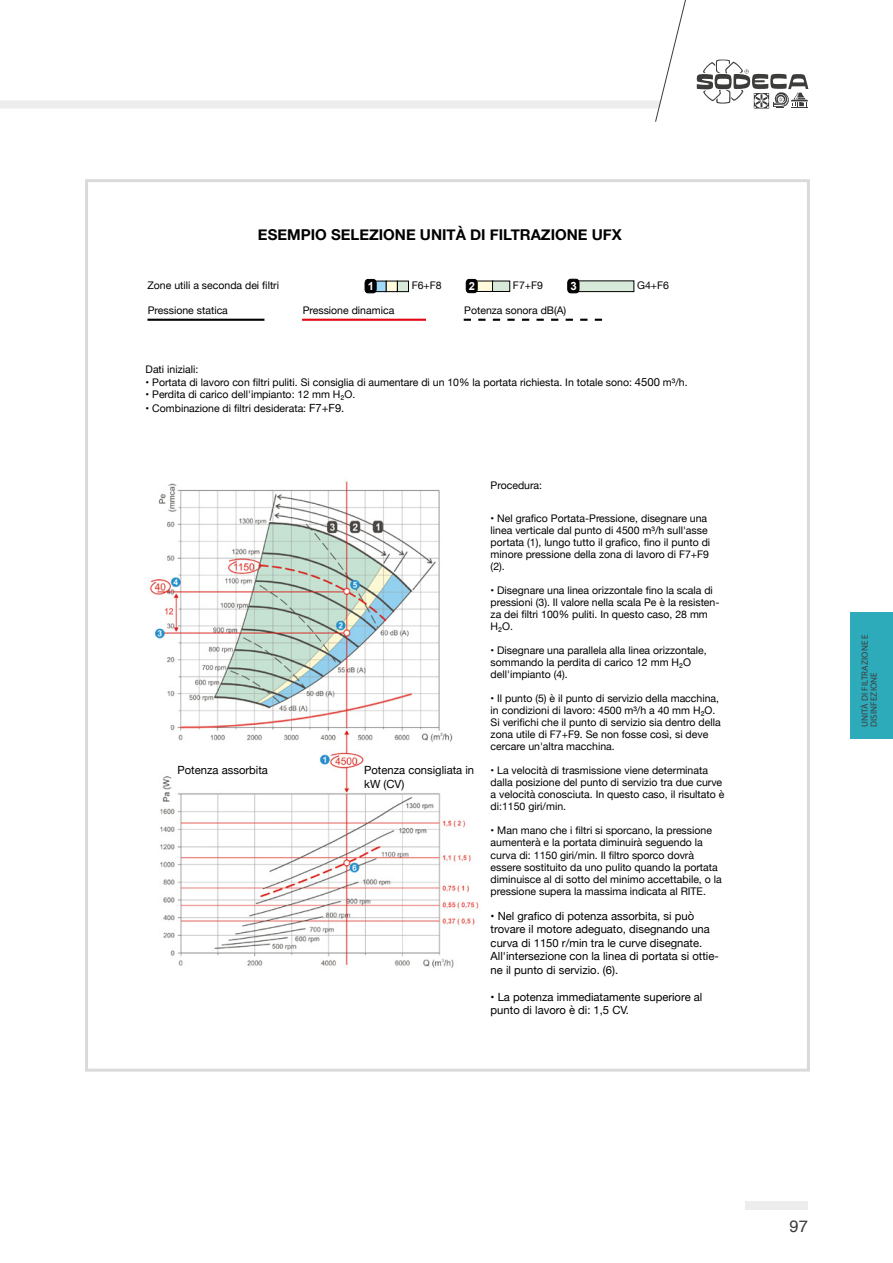
<style>
.page{position:relative;width:893px;height:1263px;background:#fff}
.page>*{position:absolute;margin:0;border:0;box-sizing:border-box;transform-origin:0 0}
.t1{font:16.5px "Helvetica";color:#3c3c3b}
.t2{font:700 15px "Helvetica Neue";color:#000}
.t3{font:700 11.4px "Arial";color:#fff}
.t4{font:11.25px/13.5px "Helvetica Neue";color:#000}
.t5{font:700 11.25px "Arial";color:#fff}
.t6{font:700 11.1px "Arial";color:#fff}
.t7{font:10.5px/12px "Helvetica Neue";color:#000}
.t8{font:9px/9px "Myriad Pro";letter-spacing:.02em;color:#3c3c3b}
.s1{font-size:11.25px}
</style>
<div class="page">
<svg style="left:0;top:0;width:686px;height:122px"></svg>
<svg style="left:697px;top:59px;width:111px;height:50px"></svg>
<div style="left:746px;top:1201px;width:62px;height:8px;background:#ededed"></div>
<div style="left:850px;top:612px;width:43px;height:126px;background:#2eabba"></div>
<div style="left:375px;top:281px;width:11px;height:11px;background:#a1daf8"></div>
<div style="left:375px;top:281px;width:11px;height:11px;border:1px solid #000"></div>
<div style="left:386px;top:281px;width:11px;height:11px;background:#fffbdc"></div>
<div style="left:386px;top:281px;width:11px;height:11px;border:1px solid #000"></div>
<div style="left:397px;top:281px;width:11px;height:11px;background:#d7ead9"></div>
<div style="left:397px;top:281px;width:12px;height:11px;border:1px solid #000"></div>
<svg style="left:365px;top:279px;width:11px;height:14px"></svg>
<div style="left:475px;top:281px;width:18px;height:10px;background:#fffbdc"></div>
<div style="left:475px;top:281px;width:18px;height:11px;border:1px solid #000"></div>
<div style="left:492px;top:281px;width:18px;height:10px;background:#d7ead9"></div>
<div style="left:492px;top:281px;width:18px;height:11px;border:1px solid #000"></div>
<svg style="left:466px;top:279px;width:11px;height:14px"></svg>
<div style="left:576px;top:281px;width:58px;height:11px;background:#d7ead9"></div>
<div style="left:576px;top:281px;width:58px;height:11px;border:1px solid #000"></div>
<svg style="left:567px;top:279px;width:12px;height:14px"></svg>
<img style="left:148px;top:481px;width:331px;height:487px">
<hr style="left:147px;top:319px;width:117px;height:2px;background:#000">
<hr style="left:302px;top:319px;width:124px;height:2px;background:#e30613">
<svg style="left:464px;top:319px;width:138px;height:2px"></svg>
<h2 class="t2" style="left:258px;top:223px;width:365px">ESEMPIO SELEZIONE UNITÀ DI FILTRAZIONE UFX</h2>
<p class="t7" style="left:147px;top:280px;width:133px">Zone utili a seconda dei filtri</p>
<p class="t5" style="left:368px;top:279px;width:8px">1</p>
<p class="t7" style="left:412px;top:280px;width:32px">F6+F8</p>
<p class="t6" style="left:469px;top:279px;width:8px">2</p>
<p class="t7" style="left:513px;top:280px;width:32px">F7+F9</p>
<p class="t3" style="left:570px;top:279px;width:8px">3</p>
<p class="t7" style="left:637px;top:280px;width:33px">G4+F6</p>
<p class="t7" style="left:148px;top:305px;width:82px">Pressione statica</p>
<p class="t7" style="left:303px;top:305px;width:93px">Pressione dinamica</p>
<p class="t7" style="left:464px;top:305px;width:104px">Potenza sonora dB(A)</p>
<p class="t7" style="left:146px;top:364px;width:54px">Dati iniziali:</p>
<p class="t7" style="left:146px;top:377px;width:543px">• Portata di lavoro con filtri puliti. Si consiglia di aumentare di un 10% la portata richiesta. In totale sono: <span class="s1">4500</span> m³/h.</p>
<p class="t7" style="left:146px;top:389px;width:211px">• Perdita di carico dell'impianto: 12 mm H₂O.</p>
<p class="t7" style="left:146px;top:403px;width:200px">• Combinazione di filtri desiderata: <span class="s1">F7+F9.</span></p>
<p class="t4" style="left:178px;top:764px;width:92px">Potenza assorbita</p>
<p class="t4" style="left:364px;top:764px;width:111px">Potenza consigliata in kW (CV)</p>
<p class="t7" style="left:491px;top:480px;width:53px">Procedura:</p>
<p class="t7" style="left:491px;top:513px;width:221px">• Nel grafico Portata-Pressione, disegnare una linea verticale dal punto di 4500 m³/h sull'asse portata (1), lungo tutto il grafico, fino il punto di minore pressione della zona di lavoro di F7+F9 (2).</p>
<p class="t7" style="left:491px;top:585px;width:230px">• Disegnare una linea orizzontale fino la scala di pressioni (3). Il valore nella scala Pe è la resisten&shy;za dei filtri 100% puliti. In questo caso, 28 mm H₂O.</p>
<p class="t7" style="left:491px;top:645px;width:218px">• Disegnare una parallela alla linea orizzontale, sommando la perdita di carico 12 mm H₂O dell'impianto (4).</p>
<p class="t7" style="left:491px;top:693px;width:232px">• Il punto (5) è il punto di servizio della macchina, in condizioni di lavoro: 4500 m³/h a 40 mm H₂O.<br>Si verifichi che il punto di servizio sia dentro della zona utile di F7+F9. Se non fosse così, si deve cercare un'altra macchina.</p>
<p class="t7" style="left:491px;top:765px;width:235px">• La velocità di trasmissione viene determinata dalla posizione del punto di servizio tra due curve a velocità conosciuta. In questo caso, il risultato è di:1150 giri/min.</p>
<p class="t7" style="left:491px;top:825px;width:233px">• Man mano che i filtri si sporcano, la pressione aumenterà e la portata diminuirà seguendo la curva di: 1150 giri/min. Il filtro sporco dovrà essere sostituito da uno pulito quando la portata diminuisce al di sotto del minimo accettabile, o la pressione supera la massima indicata al RITE.</p>
<p class="t4" style="left:491px;top:910px;width:230px">• Nel grafico di potenza assorbita, si può trovare il motore adeguato, disegnando una curva di 1150 r/min tra le curve disegnate.<br>All'intersezione con la linea di portata si ottie&shy;ne il punto di servizio. (6).</p>
<p class="t4" style="left:491px;top:991px;width:213px">• La potenza immediatamente superiore al punto di lavoro è di: 1,5 CV.</p>
<p class="t8" style="left:860px;top:727px;width:95px;rotate:-90deg">UNITÀ DI FILTRAZIONE E<br>DISINFEZIONE</p>
<h1 class="t1" style="left:790px;top:1214px;width:20px">97</h1>
</div>
